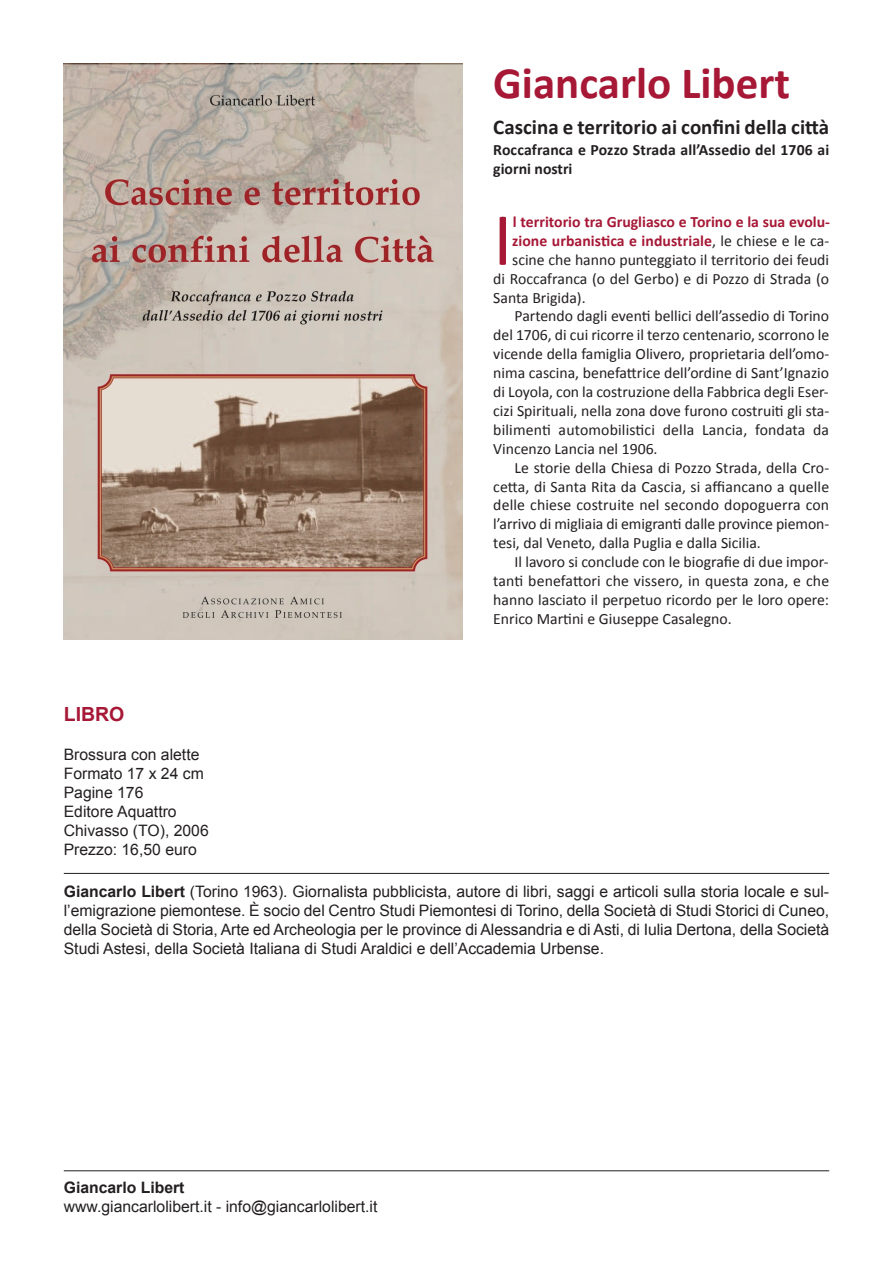
<style>
.page{position:relative;width:893px;height:1263px;background:#fff}
.page>*{position:absolute;margin:0;border:0;box-sizing:border-box;transform-origin:0 0}
.t1{font:75.6px "Calibri";color:#a61836}
.t2{font:700 45px "Calibri";color:#a61836}
.t3{font:700 21px "Calibri";color:#231f20}
.t4{font:700 19.5px "Arial";color:#a61836}
.t5{font:15.75px "Calibri";color:#231f20}
.t6{font:15.75px/18.9px "Arial";color:#231f20;text-align:justify}
.t7{font:700 15.75px "Calibri";color:#a61836}
.t8{font:700 15.75px/18.9px "Calibri";letter-spacing:.01em;color:#231f20}
.t9{font:700 15.75px "Arial";color:#231f20}
.s1{font-weight:400;color:#231f20}
.s2{font-weight:700}
</style>
<div class="page">
<img style="left:64px;top:64px;width:398px;height:576px">
<hr style="left:64px;top:1170px;width:765px;height:1px;background:#231f20">
<hr style="left:64px;top:873px;width:765px;height:1px;background:#231f20">
<h2 class="t2" style="left:493px;top:55px;width:298px">Giancarlo Libert</h2>
<h3 class="t3" style="left:493px;top:114px;width:337px">Cascina e territorio ai confini della città</h3>
<p class="t8" style="left:493px;top:140px;width:337px">Roccafranca e Pozzo Strada all’Assedio del 1706 ai giorni nostri</p>
<p class="t4" style="left:64px;top:703px;width:62px">Libro</p>
<p class="t6" style="left:64px;top:745px;width:147px;text-align:left">Brossura con alette<br>Formato 17 x 24 cm<br>Pagine 176<br>Editore Aquattro<br>Chivasso (TO), 2006<br>Prezzo: 16,50 euro</p>
<h1 class="t1" style="left:493px;top:193px;width:21px">I</h1>
<p class="t7" style="left:513px;top:212px;width:318px">l territorio tra Grugliasco e Torino e la sua evolu-</p>
<p class="t7" style="left:512px;top:231px;width:318px">zione urbanistica e industriale<span class="s1">, le chiese e le ca-</span></p>
<p class="t5" style="left:512px;top:250px;width:318px">scine che hanno punteggiato il territorio dei feudi</p>
<p class="t5" style="left:493px;top:269px;width:337px">di Roccafranca (o del Gerbo) e di Pozzo di Strada (o</p>
<p class="t5" style="left:493px;top:287px;width:94px">Santa Brigida).</p>
<p class="t5" style="left:514px;top:306px;width:316px">Partendo dagli eventi bellici dell’assedio di Torino</p>
<p class="t5" style="left:493px;top:325px;width:337px">del 1706, di cui ricorre il terzo centenario, scorrono le</p>
<p class="t5" style="left:493px;top:344px;width:337px">vicende della famiglia Olivero, proprietaria dell’omo-</p>
<p class="t5" style="left:493px;top:363px;width:337px">nima cascina, benefattrice dell’ordine di Sant’Ignazio</p>
<p class="t5" style="left:493px;top:382px;width:337px">di Loyola, con la costruzione della Fabbrica degli Eser-</p>
<p class="t5" style="left:493px;top:401px;width:337px">cizi Spirituali, nella zona dove furono costruiti gli sta-</p>
<p class="t5" style="left:493px;top:420px;width:337px">bilimenti automobilistici della Lancia, fondata da</p>
<p class="t5" style="left:493px;top:439px;width:166px">Vincenzo Lancia nel 1906.</p>
<p class="t5" style="left:514px;top:458px;width:316px">Le storie della Chiesa di Pozzo Strada, della Cro-</p>
<p class="t5" style="left:493px;top:476px;width:337px">cetta, di Santa Rita da Cascia, si affiancano a quelle</p>
<p class="t5" style="left:493px;top:495px;width:337px">delle chiese costruite nel secondo dopoguerra con</p>
<p class="t5" style="left:493px;top:514px;width:337px">l’arrivo di migliaia di emigranti dalle province piemon-</p>
<p class="t5" style="left:493px;top:533px;width:269px">tesi, dal Veneto, dalla Puglia e dalla Sicilia.</p>
<p class="t5" style="left:514px;top:552px;width:316px">Il lavoro si conclude con le biografie di due impor-</p>
<p class="t5" style="left:493px;top:571px;width:337px">tanti benefattori che vissero, in questa zona, e che</p>
<p class="t5" style="left:493px;top:590px;width:337px">hanno lasciato il perpetuo ricordo per le loro opere:</p>
<p class="t5" style="left:493px;top:609px;width:240px">Enrico Martini e Giuseppe Casalegno.</p>
<p class="t6" style="left:64px;top:882px;width:767px"><span class="s2">Giancarlo Libert</span> (Torino 1963). Giornalista pubblicista, autore di libri, saggi e articoli sulla storia locale e sul&shy;l’emigrazione piemontese. È socio del Centro Studi Piemontesi di Torino, della Società di Studi Storici di Cuneo, della Società di Storia, Arte ed Archeologia per le province di Alessandria e di Asti, di Iulia Dertona, della Società Studi Astesi, della Società Italiana di Studi Araldici e dell’Accademia Urbense.</p>
<p class="t9" style="left:64px;top:1179px;width:122px">Giancarlo Libert</p>
<p class="t6" style="left:64px;top:1197px;width:315px">www.giancarlolibert.it - info@giancarlolibert.it</p>
</div>
